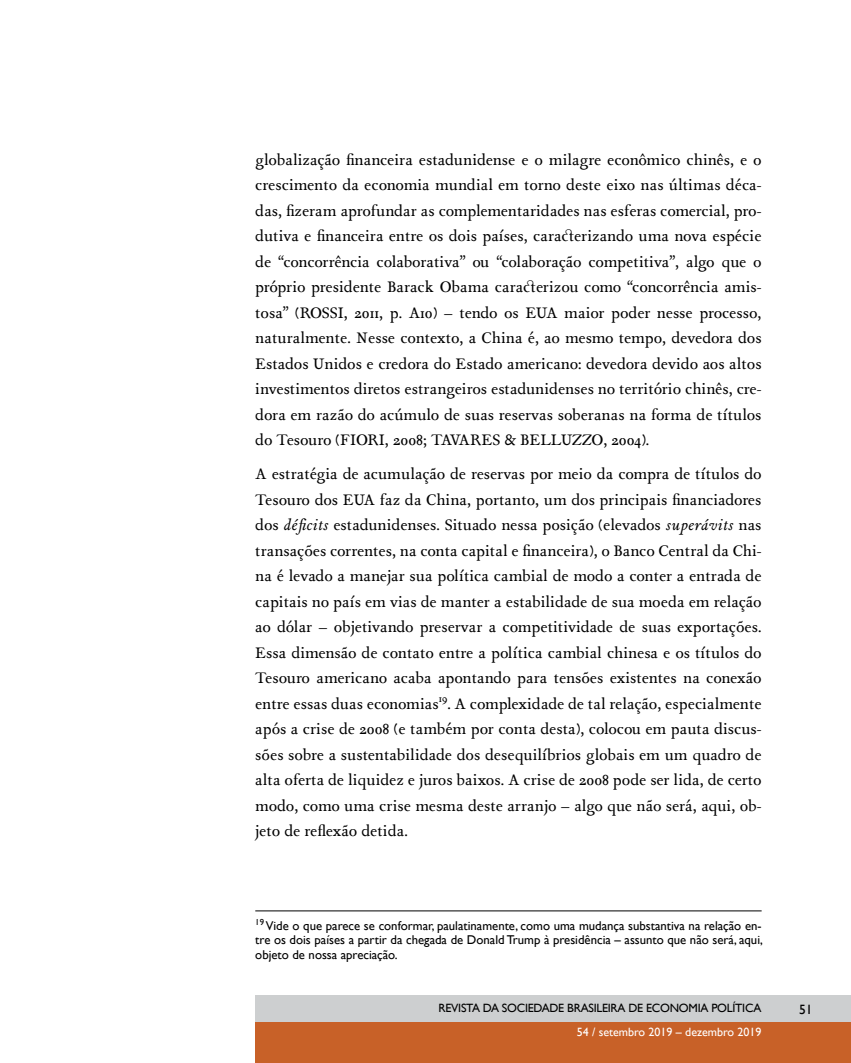
<style>
.page{position:relative;width:851px;height:1063px;background:#fff}
.page>*{position:absolute;margin:0;border:0;box-sizing:border-box;transform-origin:0 0}
.t1{font:16.5px/25.5px "Isidora";color:#000;text-align:justify}
.t2{font:13.5px "Gill Sans";color:#000}
.t3{font:12.75px/14.2px "Gill Sans";color:#000;text-align:justify}
.t4{font:12px "Gill Sans";letter-spacing:-.02em;color:#000}
.t5{font:12px "Gill Sans";color:#fff}
.s1{font-style:italic}
</style>
<div class="page">
<div style="left:255px;top:1022px;width:595px;height:41px;background:#c86128"></div>
<div style="left:255px;top:995px;width:595px;height:27px;background:#cdcfd0"></div>
<hr style="left:255px;top:911px;width:506px;height:1px;background:#000">
<p class="t1" style="left:255px;top:146px;width:508px">globalização financeira estadunidense e o milagre econômico chinês, e o crescimento da economia mundial em torno deste eixo nas últimas déca&shy;das, fizeram aprofundar as complementaridades nas esferas comercial, pro&shy;dutiva e financeira entre os dois países, caracterizando uma nova espécie de “concorrência colaborativa” ou “colaboração competitiva”, algo que o próprio presidente Barack Obama caracterizou como “concorrência amis&shy;tosa” (ROSSI, 2011, p. A10) – tendo os EUA maior poder nesse processo, naturalmente. Nesse contexto, a China é, ao mesmo tempo, devedora dos Estados Unidos e credora do Estado americano: devedora devido aos altos investimentos diretos estrangeiros estadunidenses no território chinês, cre&shy;dora em razão do acúmulo de suas reservas soberanas na forma de títulos do Tesouro (FIORI, 2008; TAVARES &amp; BELLUZZO, 2004).</p>
<p class="t1" style="left:255px;top:461px;width:508px">A estratégia de acumulação de reservas por meio da compra de títulos do Tesouro dos EUA faz da China, portanto, um dos principais financiadores dos <span class="s1">déficits</span> estadunidenses. Situado nessa posição (elevados <span class="s1">superávits</span> nas transações correntes, na conta capital e financeira), o Banco Central da Chi&shy;na é levado a manejar sua política cambial de modo a conter a entrada de capitais no país em vias de manter a estabilidade de sua moeda em relação ao dólar – objetivando preservar a competitividade de suas exportações.<br>Essa dimensão de contato entre a política cambial chinesa e os títulos do Tesouro americano acaba apontando para tensões existentes na conexão entre essas duas economias<sup>19</sup>. A complexidade de tal relação, especialmente após a crise de 2008 (e também por conta desta), colocou em pauta discus&shy;sões sobre a sustentabilidade dos desequilíbrios globais em um quadro de alta oferta de liquidez e juros baixos. A crise de 2008 pode ser lida, de certo modo, como uma crise mesma deste arranjo – algo que não será, aqui, ob&shy;jeto de reflexão detida.</p>
<p class="t3" style="left:255px;top:919px;width:509px"><sup>19</sup> Vide o que parece se conformar, paulatinamente, como uma mudança substantiva na relação en&shy;tre os dois países a partir da chegada de Donald Trump à presidência – assunto que não será, aqui, objeto de nossa apreciação.</p>
<p class="t4" style="left:438px;top:1001px;width:324px">REVISTA DA SOCIEDADE BRASILEIRA DE ECONOMIA POLÍTICA</p>
<p class="t5" style="left:576px;top:1025px;width:186px">54 / setembro 2019 – dezembro 2019</p>
<p class="t2" style="left:799px;top:1001px;width:15px">51</p>
</div>
